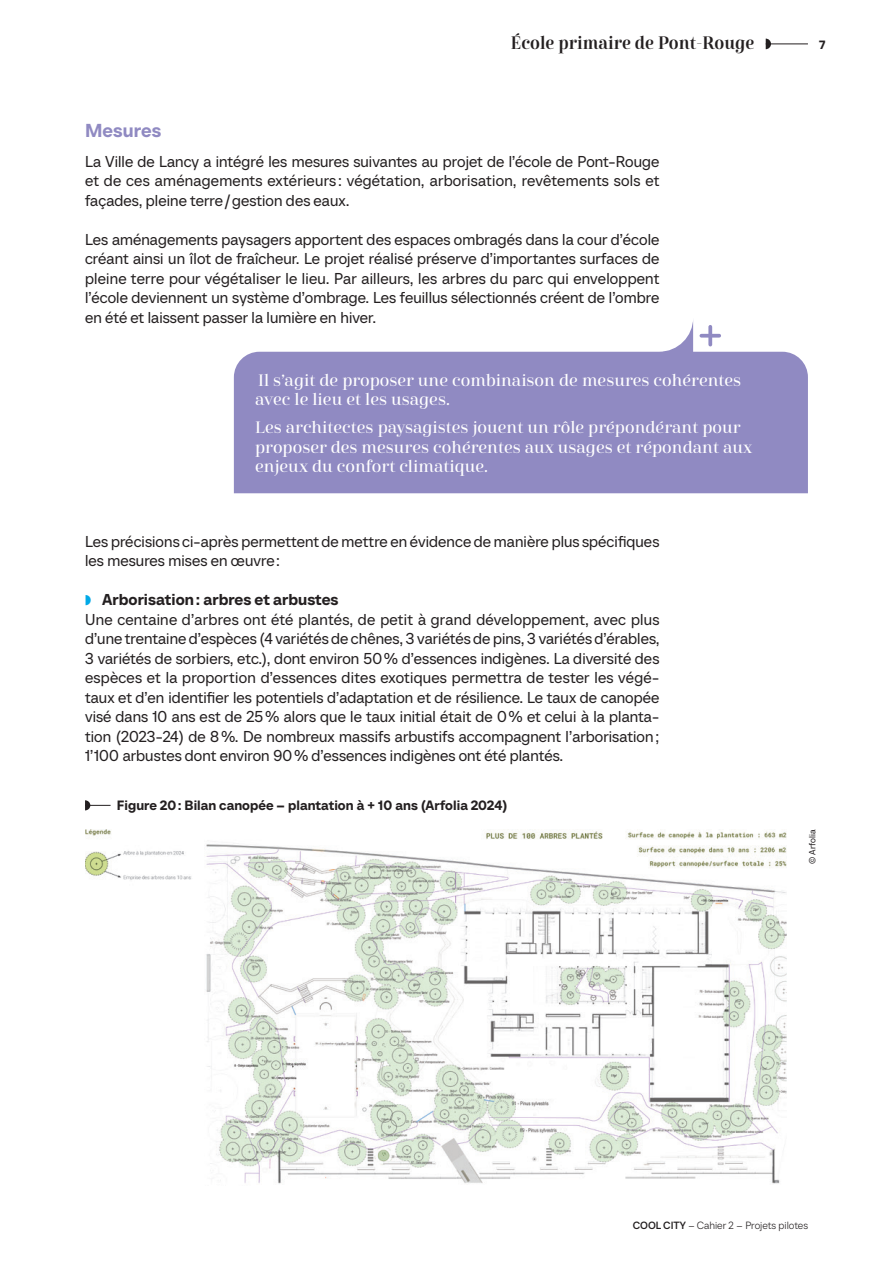
<style>
.page{position:relative;width:893px;height:1263px;background:#fff}
.page>*{position:absolute;margin:0;border:0;box-sizing:border-box;transform-origin:0 0}
.t1{font:18.75px "TT Neoris Dm Bd";letter-spacing:.005em;color:#908ac2}
.t2{font:18px "Cabrito Didone Con Dem";color:#231f20}
.t3{font:16.5px/19.5px "Cabrito Didone Nor Med";color:#fff}
.t4{font:15.75px/19.5px "TT Neoris";letter-spacing:.005em;color:#231f20;text-align:justify}
.t5{font:15.75px "TT Neoris Dm Bd";letter-spacing:.005em;color:#231f20}
.t6{font:13.5px "TT Neoris Dm Bd";letter-spacing:.005em;color:#231f20}
.t7{font:12px "TT Neoris Dm Bd";color:#231f20}
.t8{font:300 10.5px "TT Neoris";color:#231f20}
.t9{font:9px "TT Neoris";letter-spacing:.005em;color:#231f20}
.s1{color:#00a9e7}
.s2{font-weight:500}
</style>
<div class="page">
<svg style="left:659px;top:322px;width:34px;height:30px"></svg>
<div style="left:234px;top:352px;width:574px;height:141px;background:#908ac2"></div>
<svg style="left:708px;top:327px;width:4px;height:18px"></svg>
<svg style="left:701px;top:334px;width:18px;height:4px"></svg>
<svg style="left:85px;top:800px;width:26px;height:10px"></svg>
<img style="left:85px;top:830px;width:702px;height:354px">
<svg style="left:766px;top:39px;width:5px;height:10px"></svg>
<hr style="left:766px;top:44px;width:42px;height:1px;background:#231f20">
<p class="t2" style="left:511px;top:32px;width:245px">École primaire de Pont-Rouge</p>
<p class="t1" style="left:85px;top:118px;width:78px">Mesures</p>
<p class="t4" style="left:85px;top:151px;width:576px">La Ville de Lancy a intégré les mesures suivantes au projet de l’école de Pont-Rouge et de ces aménagements extérieurs : végétation, arborisation, revêtements sols et façades, pleine terre/gestion des eaux.</p>
<p class="t4" style="left:85px;top:229px;width:576px">Les aménagements paysagers apportent des espaces ombragés dans la cour d’école créant ainsi un îlot de fraîcheur. Le projet réalisé préserve d’importantes surfaces de pleine terre pour végétaliser le lieu. Par ailleurs, les arbres du parc qui enveloppent l’école deviennent un système d’ombrage. Les feuillus sélectionnés créent de l’ombre en été et laissent passer la lumière en hiver.</p>
<p class="t3" style="left:255px;top:370px;width:488px">Il s’agit de proposer une combinaison de mesures cohérentes avec le lieu et les usages.</p>
<p class="t3" style="left:255px;top:418px;width:499px">Les architectes paysagistes jouent un rôle prépondérant pour proposer des mesures cohérentes aux usages et répondant aux enjeux du confort climatique.</p>
<p class="t4" style="left:85px;top:531px;width:576px">Les précisions ci-après permettent de mettre en évidence de manière plus spécifiques les mesures mises en œuvre:</p>
<p class="t5" style="left:85px;top:589px;width:255px"><span class="s1">◗</span> Arborisation: arbres et arbustes</p>
<p class="t4" style="left:85px;top:609px;width:576px">Une centaine d’arbres ont été plantés, de petit à grand développement, avec plus d’une trentaine d’espèces (4 variétés de chênes, 3 variétés de pins, 3 variétés d’érables, 3 variétés de sorbiers, etc.), dont environ 50% d’essences indigènes. La diversité des espèces et la proportion d’essences dites exotiques permettra de tester les végé&shy;taux et d’en identifier les potentiels d’adaptation et de résilience. Le taux de canopée visé dans 10 ans est de 25% alors que le taux initial était de 0% et celui à la planta&shy;tion (2023-24) de 8%. De nombreux massifs arbustifs accompagnent l’arborisation ; 1’100 arbustes dont environ 90% d’essences indigènes ont été plantés.</p>
<p class="t6" style="left:117px;top:796px;width:392px">Figure 20: Bilan canopée – plantation à + 10 ans (Arfolia 2024)</p>
<p class="t7" style="left:819px;top:37px;width:8px">7</p>
<p class="t9" style="left:806px;top:864px;width:36px;rotate:-90deg">© Arfolia</p>
<p class="t8" style="left:633px;top:1219px;width:177px"><span class="s2">COOL CITY</span> – Cahier 2 – Projets pilotes</p>
</div>
